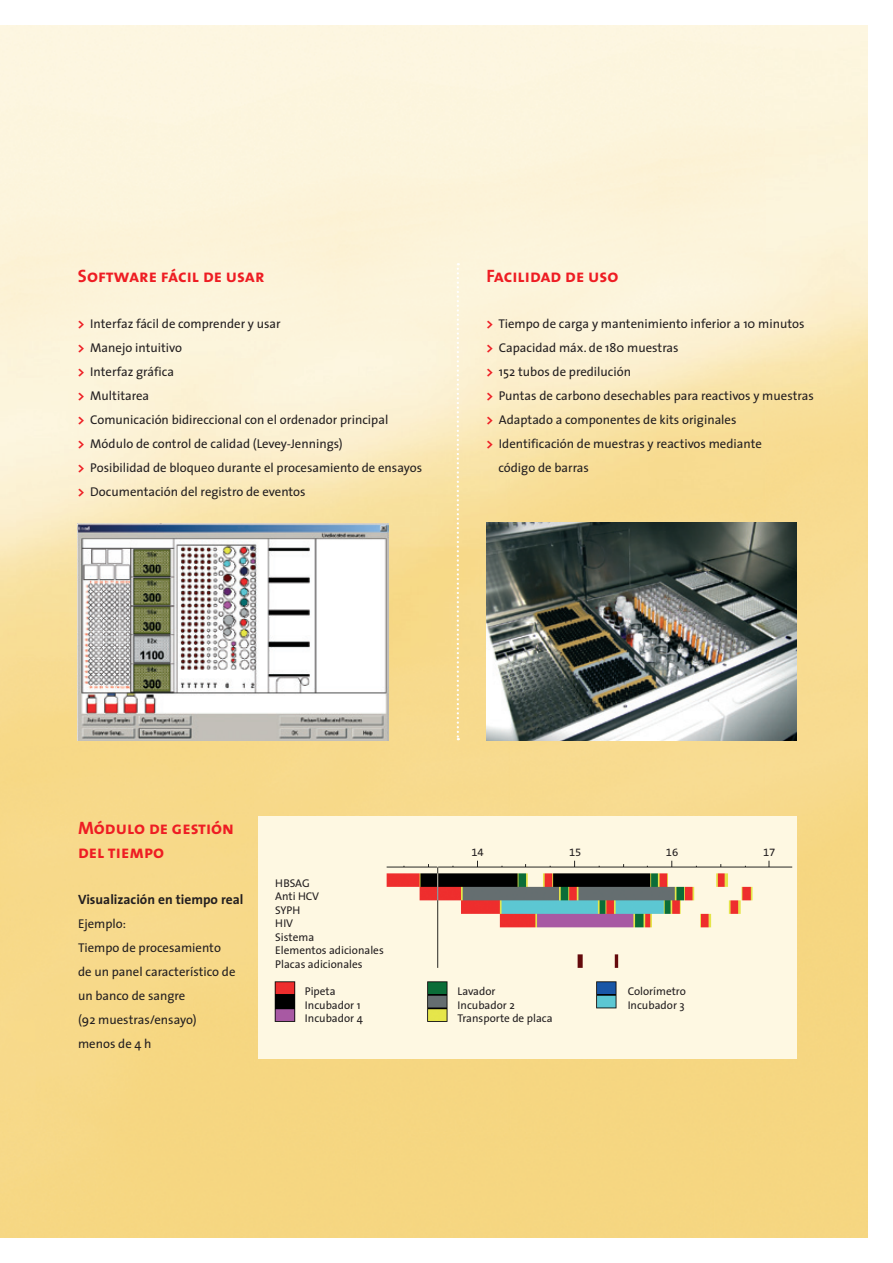
<style>
.page{position:relative;width:893px;height:1263px;background:#fff}
.page>*{position:absolute;margin:0;border:0;box-sizing:border-box;transform-origin:0 0}
.t1{font:18px/24px "The Sans Bold Caps";color:#ee1d23}
.t2{font:700 13.5px "The Sans";color:#231f20}
.t3{font:12.75px/24px "The Sans";color:#231f20}
.t4{font:11.25px/13.5px "The Sans";color:#231f20}
.t5{font:11.25px "The Sans B5 Plain";color:#231f20}
.s1{font-weight:700;font-size:13.5px;color:#ee1d23}
</style>
<div class="page">
<img style="left:0;top:26px;width:868px;height:1211px">
<svg style="left:457px;top:263px;width:2px;height:477px"></svg>
<img style="left:78px;top:523px;width:310px;height:217px">
<img style="left:486px;top:522px;width:311px;height:218px">
<div style="left:259px;top:817px;width:95px;height:241px;background:#fef8e2"></div>
<img style="left:354px;top:817px;width:443px;height:241px">
<h1 class="t1" style="left:78px;top:263px;width:188px">Software fácil de usar</h1>
<p class="t3" style="left:78px;top:311px;width:346px"><span class="s1">&gt;</span> Interfaz fácil de comprender y usar<br><span class="s1">&gt;</span> Manejo intuitivo<br><span class="s1">&gt;</span> Interfaz gráfica<br><span class="s1">&gt;</span> Multitarea<br><span class="s1">&gt;</span> Comunicación bidireccional con el ordenador principal<br><span class="s1">&gt;</span> Módulo de control de calidad (Levey-Jennings)<br><span class="s1">&gt;</span> Posibilidad de bloqueo durante el procesamiento de ensayos <span class="s1">&gt;</span> Documentación del registro de eventos</p>
<h1 class="t1" style="left:486px;top:263px;width:133px">Facilidad de uso</h1>
<p class="t3" style="left:486px;top:311px;width:319px"><span class="s1">&gt;</span> Tiempo de carga y mantenimiento inferior a 10 minutos</p>
<p class="t3" style="left:486px;top:335px;width:194px"><span class="s1">&gt;</span> Capacidad máx. de 180 muestras</p>
<p class="t3" style="left:486px;top:359px;width:146px"><span class="s1">&gt;</span> 152 tubos de predilución</p>
<p class="t3" style="left:486px;top:383px;width:329px"><span class="s1">&gt;</span> Puntas de carbono desechables para reactivos y muestras</p>
<p class="t3" style="left:486px;top:407px;width:251px"><span class="s1">&gt;</span> Adaptado a componentes de kits originales</p>
<p class="t3" style="left:486px;top:431px;width:277px"><span class="s1">&gt;</span> Identificación de muestras y reactivos mediante</p>
<p class="t3" style="left:498px;top:455px;width:92px">código de barras</p>
<h1 class="t1" style="left:78px;top:815px;width:157px">Módulo de gestión del tiempo</h1>
<p class="t2" style="left:78px;top:888px;width:167px">Visualización en tiempo real</p>
<p class="t3" style="left:78px;top:911px;width:159px">Ejemplo:<br>Tiempo de procesamiento de un panel característico de un banco de sangre<br>(92 muestras/ensayo) menos de 4 h</p>
<p class="t5" style="left:471px;top:846px;width:14px">14</p>
<p class="t5" style="left:569px;top:846px;width:14px">15</p>
<p class="t5" style="left:666px;top:846px;width:14px">16</p>
<p class="t5" style="left:763px;top:846px;width:14px">17</p>
<p class="t4" style="left:275px;top:876px;width:110px">HBSAG<br>Anti HCV<br>SYPH<br>HIV<br>Sistema<br>Elementos adicionales<br>Placas adicionales</p>
<p class="t4" style="left:305px;top:984px;width:59px">Pipeta<br>Incubador 1<br>Incubador 4</p>
<p class="t4" style="left:458px;top:984px;width:97px">Lavador<br>Incubador 2<br>Transporte de placa</p>
<p class="t4" style="left:628px;top:984px;width:60px">Colorímetro<br>Incubador 3</p>
</div>
